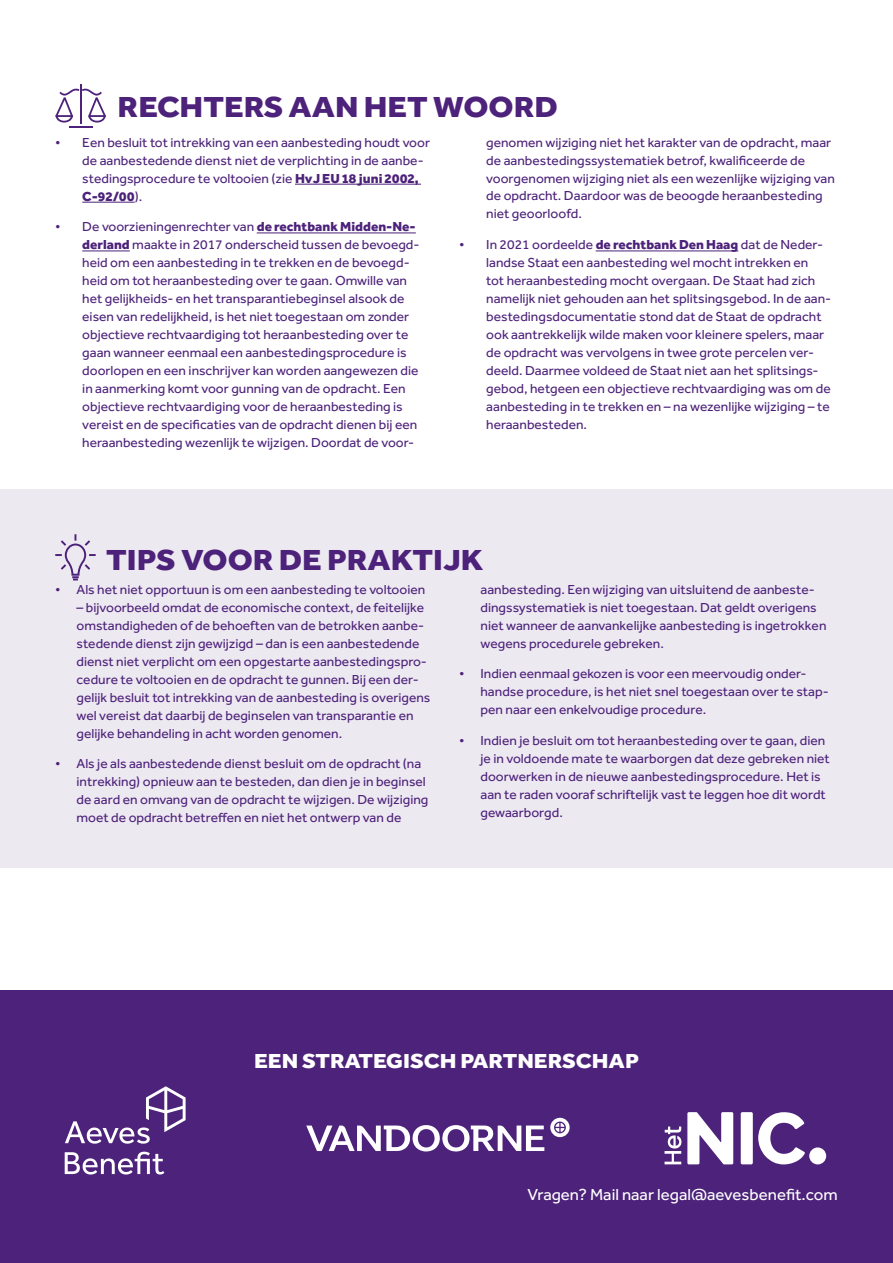
<style>
.page{position:relative;width:893px;height:1263px;background:#fff}
.page>*{position:absolute;margin:0;border:0;box-sizing:border-box;transform-origin:0 0}
.t1{font:800 30px "Effra";color:#4d227a;scale:1.1 1}
.t2{font:800 21px "Effra";color:#fff;scale:1.11 1}
.t3{font:16.5px "Effra";color:#fff}
.t4{font:13.5px/18px "Effra";color:#4d227a}
.s1{font-weight:800}
</style>
<div class="page">
<div style="left:0;top:489px;width:893px;height:378px;background:#ede9f1"></div>
<div style="left:0;top:991px;width:893px;height:272px;background:#4d227a"></div>
<svg style="left:65px;top:1086px;width:121px;height:58px"></svg>
<svg style="left:65px;top:1152px;width:99px;height:22px"></svg>
<svg style="left:306px;top:1125px;width:238px;height:27px"></svg>
<svg style="left:550px;top:1118px;width:20px;height:19px"></svg>
<div style="left:741px;top:1112px;width:12px;height:52px;background:#fff;border-radius:2px"></div>
<svg style="left:687px;top:1112px;width:46px;height:52px"></svg>
<svg style="left:664px;top:1126px;width:17px;height:38px"></svg>
<div style="left:809px;top:1147px;width:17px;height:17px;background:#fff;border-radius:50%"></div>
<svg style="left:758px;top:1112px;width:47px;height:53px"></svg>
<hr style="left:69px;top:126px;width:23px;height:2px;background:#4d227a">
<hr style="left:80px;top:84px;width:2px;height:40px;background:#4d227a">
<svg style="left:55px;top:88px;width:51px;height:35px"></svg>
<hr style="left:295px;top:184px;width:126px;height:1px;background:#4d227a">
<hr style="left:82px;top:202px;width:53px;height:1px;background:#4d227a">
<hr style="left:257px;top:233px;width:159px;height:1px;background:#4d227a">
<hr style="left:82px;top:251px;width:48px;height:1px;background:#4d227a">
<hr style="left:596px;top:251px;width:142px;height:1px;background:#4d227a">
<h1 class="t1" style="left:118px;top:89px;width:402px">RECHTERS AAN HET WOORD</h1>
<p class="t4" style="left:82px;top:133px;width:349px;text-indent:-27px">• Een besluit tot intrekking van een aanbesteding houdt voor de aanbestedende dienst niet de verplichting in de aanbe&shy;stedingsprocedure te voltooien (zie <span class="s1">HvJ EU 18 juni 2002, C-92/00</span>).</p>
<p class="t4" style="left:82px;top:218px;width:339px;text-indent:-27px">• De voorzieningenrechter van <span class="s1">de rechtbank Midden-Ne&shy;derland</span> maakte in 2017 onderscheid tussen de bevoegd&shy;heid om een aanbesteding in te trekken en de bevoegd&shy;heid om tot heraanbesteding over te gaan. Omwille van het gelijkheids- en het transparantiebeginsel alsook de eisen van redelijkheid, is het niet toegestaan om zonder objectieve rechtvaardiging tot heraanbesteding over te gaan wanneer eenmaal een aanbestedingsprocedure is doorlopen en een inschrijver kan worden aangewezen die in aanmerking komt voor gunning van de opdracht. Een objectieve rechtvaardiging voor de heraanbesteding is vereist en de specificaties van de opdracht dienen bij een heraanbesteding wezenlijk te wijzigen. Doordat de voor-</p>
<p class="t4" style="left:486px;top:133px;width:350px">genomen wijziging niet het karakter van de opdracht, maar de aanbestedingssystematiek betrof, kwalificeerde de voorgenomen wijziging niet als een wezenlijke wijziging van de opdracht. Daardoor was de beoogde heraanbesteding niet geoorloofd.</p>
<p class="t4" style="left:486px;top:236px;width:347px;text-indent:-27px">• In 2021 oordeelde <span class="s1">de rechtbank Den Haag</span> dat de Neder&shy;landse Staat een aanbesteding wel mocht intrekken en<br>tot heraanbesteding mocht overgaan. De Staat had zich namelijk niet gehouden aan het splitsingsgebod. In de aan&shy;bestedingsdocumentatie stond dat de Staat de opdracht ook aantrekkelijk wilde maken voor kleinere spelers, maar de opdracht was vervolgens in twee grote percelen ver&shy;deeld. Daarmee voldeed de Staat niet aan het splitsings&shy;gebod, hetgeen een objectieve rechtvaardiging was om de aanbesteding in te trekken en – na wezenlijke wijziging – te heraanbesteden.</p>
<h1 class="t1" style="left:106px;top:541px;width:344px">TIPS VOOR DE PRAKTIJK</h1>
<p class="t4" style="left:55px;top:580px;width:372px">• Als het niet opportuun is om een aanbesteding te voltooien</p>
<p class="t4" style="left:77px;top:598px;width:355px">– bijvoorbeeld omdat de economische context, de feitelijke omstandigheden of de behoeften van de betrokken aanbe&shy;stedende dienst zijn gewijzigd – dan is een aanbestedende dienst niet verplicht om een opgestarte aanbestedingspro&shy;cedure te voltooien en de opdracht te gunnen. Bij een der&shy;gelijk besluit tot intrekking van de aanbesteding is overigens wel vereist dat daarbij de beginselen van transparantie en gelijke behandeling in acht worden genomen.</p>
<p class="t4" style="left:77px;top:755px;width:353px;text-indent:-21px">• Als je als aanbestedende dienst besluit om de opdracht (na intrekking) opnieuw aan te besteden, dan dien je in beginsel de aard en omvang van de opdracht te wijzigen. De wijziging moet de opdracht betreffen en niet het ontwerp van de</p>
<p class="t4" style="left:480px;top:580px;width:347px">aanbesteding. Een wijziging van uitsluitend de aanbeste&shy;dingssystematiek is niet toegestaan. Dat geldt overigens niet wanneer de aanvankelijke aanbesteding is ingetrokken wegens procedurele gebreken.</p>
<p class="t4" style="left:480px;top:665px;width:350px;text-indent:-21px">• Indien eenmaal gekozen is voor een meervoudig onder&shy;handse procedure, is het niet snel toegestaan over te stap&shy;pen naar een enkelvoudige procedure.</p>
<p class="t4" style="left:480px;top:731px;width:351px;text-indent:-21px">• Indien je besluit om tot heraanbesteding over te gaan, dien je in voldoende mate te waarborgen dat deze gebreken niet doorwerken in de nieuwe aanbestedingsprocedure. Het is aan te raden vooraf schriftelijk vast te leggen hoe dit wordt gewaarborgd.</p>
<h2 class="t2" style="left:254px;top:1048px;width:348px">EEN STRATEGISCH PARTNERSCHAP</h2>
<p class="t3" style="left:528px;top:1185px;width:312px">Vragen? Mail naar legal@aevesbenefit.com</p>
</div>
